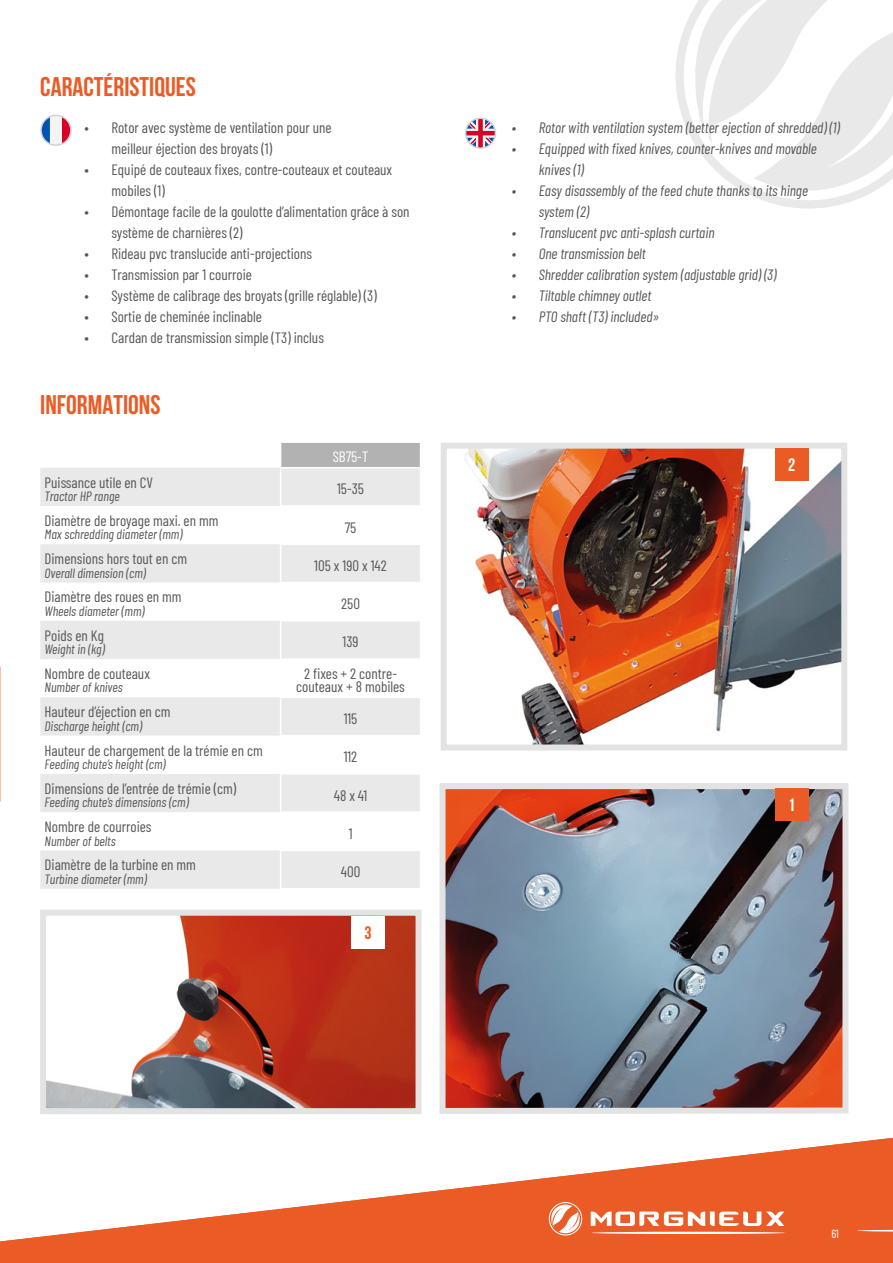
<style>
.page{position:relative;width:893px;height:1263px;background:#fff}
.page>*{position:absolute;margin:0;border:0;box-sizing:border-box;transform-origin:0 0}
.t1{font:700 27px "Bebas Neue";color:#eb5b25}
.t2{font:700 18px "Bebas Neue";color:#fff}
.t3{font:700 18px "Bebas Neue";color:#eb5b25}
.t4{font:15px/21px "Barlow Condensed";color:#575756}
.t5{font:italic 15px/21px "Barlow Condensed";color:#575756}
.t6{font:15px "Barlow Condensed";letter-spacing:-.005em;color:#fff}
.t7{font:italic 13.5px "Barlow Condensed";color:#575756}
.t8{font:12px "Barlow Condensed";color:#fff}
</style>
<div class="page">
<svg style="left:675px;top:10px;width:18px;height:131px"></svg>
<svg style="left:693px;top:0;width:200px;height:209px"></svg>
<img style="left:465px;top:450px;width:375px;height:293px">
<div style="left:441px;top:443px;width:406px;height:307px;border:6px solid #e3e3e3"></div>
<img style="left:446px;top:790px;width:395px;height:317px">
<div style="left:439px;top:783px;width:409px;height:331px;border:6px solid #e3e3e3"></div>
<img style="left:47px;top:917px;width:368px;height:190px">
<div style="left:40px;top:910px;width:382px;height:204px;border:6px solid #e3e3e3"></div>
<div style="left:775px;top:448px;width:33px;height:33px;background:#eb5b25"></div>
<div style="left:775px;top:788px;width:33px;height:33px;background:#eb5b25"></div>
<div style="left:351px;top:916px;width:34px;height:33px;background:#fff"></div>
<svg style="left:43px;top:114px;width:26px;height:32px"></svg>
<div style="left:40px;top:115px;width:32px;height:31px;border:2px solid #d2d2d2;border-radius:50%"></div>
<svg style="left:466px;top:118px;width:29px;height:28px"></svg>
<div style="left:465px;top:118px;width:31px;height:31px;border:2px solid #d2d2d2;border-radius:50%"></div>
<div style="left:281px;top:442px;width:140px;height:26px;background:#b3b2b2"></div>
<svg style="left:40px;top:468px;width:380px;height:421px;fill:#e9e9e9"></svg>
<hr style="left:280px;top:441px;width:141px;height:2px;background:#fff">
<svg style="left:420px;top:443px;width:1px;height:24px"></svg>
<hr style="left:280px;top:467px;width:141px;height:1px;background:#fff">
<hr style="left:280px;top:468px;width:1px;height:37px;background:#fff">
<hr style="left:280px;top:505px;width:141px;height:2px;background:#fff">
<hr style="left:280px;top:507px;width:1px;height:36px;background:#fff">
<hr style="left:280px;top:543px;width:141px;height:2px;background:#fff">
<hr style="left:280px;top:545px;width:1px;height:37px;background:#fff">
<hr style="left:280px;top:582px;width:141px;height:1px;background:#fff">
<hr style="left:280px;top:583px;width:1px;height:37px;background:#fff">
<hr style="left:280px;top:620px;width:141px;height:1px;background:#fff">
<hr style="left:280px;top:621px;width:1px;height:37px;background:#fff">
<hr style="left:280px;top:658px;width:141px;height:2px;background:#fff">
<hr style="left:280px;top:660px;width:1px;height:37px;background:#fff">
<hr style="left:280px;top:697px;width:141px;height:1px;background:#fff">
<hr style="left:280px;top:698px;width:1px;height:37px;background:#fff">
<hr style="left:280px;top:735px;width:141px;height:1px;background:#fff">
<hr style="left:280px;top:736px;width:1px;height:37px;background:#fff">
<hr style="left:280px;top:773px;width:141px;height:2px;background:#fff">
<hr style="left:280px;top:775px;width:1px;height:36px;background:#fff">
<hr style="left:280px;top:811px;width:141px;height:2px;background:#fff">
<hr style="left:280px;top:813px;width:1px;height:37px;background:#fff">
<hr style="left:280px;top:850px;width:141px;height:1px;background:#fff">
<hr style="left:280px;top:851px;width:1px;height:37px;background:#fff">
<hr style="left:280px;top:888px;width:141px;height:1px;background:#fff">
<svg style="left:0;top:666px;width:1px;height:135px"></svg>
<svg style="left:279px;top:1137px;width:614px;height:126px;fill:#eb5b25"></svg>
<svg style="left:0;top:1209px;width:279px;height:54px"></svg>
<svg style="left:547px;top:1201px;width:36px;height:36px"></svg>
<svg style="left:591px;top:1211px;width:193px;height:15px"></svg>
<hr style="left:591px;top:1232px;width:194px;height:2px;background:#fff;border-radius:50%">
<svg style="left:857px;top:1229px;width:36px;height:3px"></svg>
<h1 class="t1" style="left:40px;top:72px;width:157px">CARACTÉRISTIQUES</h1>
<p class="t4" style="left:111px;top:116px;width:222px;text-indent:-27px">• Rotor avec système de ventilation pour une meilleur éjection des broyats (1)</p>
<p class="t4" style="left:111px;top:158px;width:282px;text-indent:-27px">• Equipé de couteaux fixes, contre-couteaux et couteaux mobiles (1)</p>
<p class="t4" style="left:111px;top:200px;width:300px;text-indent:-27px">• Démontage facile de la goulotte d’alimentation grâce à son système de charnières (2)</p>
<p class="t4" style="left:84px;top:242px;width:229px">• Rideau pvc translucide anti-projections</p>
<p class="t4" style="left:84px;top:263px;width:169px">• Transmission par 1 courroie</p>
<p class="t4" style="left:84px;top:284px;width:294px">• Système de calibrage des broyats (grille réglable) (3)</p>
<p class="t4" style="left:84px;top:305px;width:179px">• Sortie de cheminée inclinable</p>
<p class="t4" style="left:84px;top:326px;width:241px">• Cardan de transmission simple (T3) inclus</p>
<h1 class="t1" style="left:40px;top:390px;width:122px">INFORMATIONS</h1>
<p class="t4" style="left:45px;top:471px;width:110px">Puissance utile en CV</p>
<p class="t7" style="left:45px;top:487px;width:77px">Tractor HP range</p>
<p class="t4" style="left:45px;top:509px;width:175px">Diamètre de broyage maxi. en mm</p>
<p class="t7" style="left:45px;top:525px;width:139px">Max schredding diameter (mm)</p>
<p class="t4" style="left:45px;top:547px;width:144px">Dimensions hors tout en cm</p>
<p class="t7" style="left:45px;top:563px;width:103px">Overall dimension (cm)</p>
<p class="t4" style="left:45px;top:585px;width:139px">Diamètre des roues en mm</p>
<p class="t7" style="left:45px;top:601px;width:101px">Wheels diameter (mm)</p>
<p class="t4" style="left:45px;top:624px;width:61px">Poids en Kg</p>
<p class="t7" style="left:45px;top:640px;width:62px">Weight in (kg)</p>
<p class="t4" style="left:45px;top:662px;width:107px">Nombre de couteaux</p>
<p class="t7" style="left:45px;top:678px;width:80px">Number of knives</p>
<p class="t4" style="left:45px;top:700px;width:128px">Hauteur d’éjection en cm</p>
<p class="t7" style="left:45px;top:716px;width:99px">Discharge height (cm)</p>
<p class="t4" style="left:45px;top:738px;width:220px">Hauteur de chargement de la trémie en cm</p>
<p class="t7" style="left:45px;top:754px;width:122px">Feeding chute’s height (cm)</p>
<p class="t4" style="left:45px;top:777px;width:193px">Dimensions de l’entrée de trémie (cm)</p>
<p class="t7" style="left:45px;top:793px;width:146px">Feeding chute’s dimensions (cm)</p>
<p class="t4" style="left:45px;top:815px;width:108px">Nombre de courroies</p>
<p class="t7" style="left:45px;top:831px;width:73px">Number of belts</p>
<p class="t4" style="left:45px;top:853px;width:153px">Diamètre de la turbine en mm</p>
<p class="t7" style="left:45px;top:869px;width:104px">Turbine diameter (mm)</p>
<p class="t6" style="left:333px;top:446px;width:37px">SB75-T</p>
<p class="t4" style="left:337px;top:477px;width:28px">15-35</p>
<p class="t4" style="left:345px;top:516px;width:13px">75</p>
<p class="t4" style="left:314px;top:554px;width:74px">105 x 190 x 142</p>
<p class="t4" style="left:341px;top:592px;width:20px">250</p>
<p class="t4" style="left:343px;top:630px;width:18px">139</p>
<p class="t4" style="left:296px;top:666px;width:110px;line-height:13.5px;text-align:center">2 fixes + 2 contre&shy;couteaux + 8 mobiles</p>
<p class="t4" style="left:344px;top:707px;width:15px">115</p>
<p class="t4" style="left:344px;top:745px;width:15px">112</p>
<p class="t4" style="left:334px;top:783px;width:35px">48 x 41</p>
<p class="t4" style="left:349px;top:822px;width:5px">1</p>
<p class="t4" style="left:341px;top:860px;width:21px">400</p>
<p class="t3" style="left:364px;top:923px;width:9px">3</p>
<p class="t5" style="left:512px;top:116px;width:330px">• Rotor with ventilation system (better ejection of shredded) (1)</p>
<p class="t5" style="left:539px;top:137px;width:280px;text-indent:-27px">• Equipped with fixed knives, counter-knives and movable knives (1)</p>
<p class="t5" style="left:539px;top:179px;width:271px;text-indent:-27px">• Easy disassembly of the feed chute thanks to its hinge system (2)</p>
<p class="t5" style="left:512px;top:221px;width:204px">• Translucent pvc anti-splash curtain</p>
<p class="t5" style="left:512px;top:242px;width:136px">• One transmission belt</p>
<p class="t5" style="left:512px;top:263px;width:266px">• Shredder calibration system (adjustable grid) (3)</p>
<p class="t5" style="left:512px;top:284px;width:141px">• Tiltable chimney outlet</p>
<p class="t5" style="left:512px;top:305px;width:149px">• PTO shaft (T3) included»</p>
<p class="t2" style="left:788px;top:455px;width:9px">2</p>
<p class="t2" style="left:788px;top:795px;width:9px">1</p>
<p class="t6" style="left:829px;top:1222px;width:11px">61</p>
<p class="t8" style="left:831px;top:1225px;width:9px">61</p>
</div>
